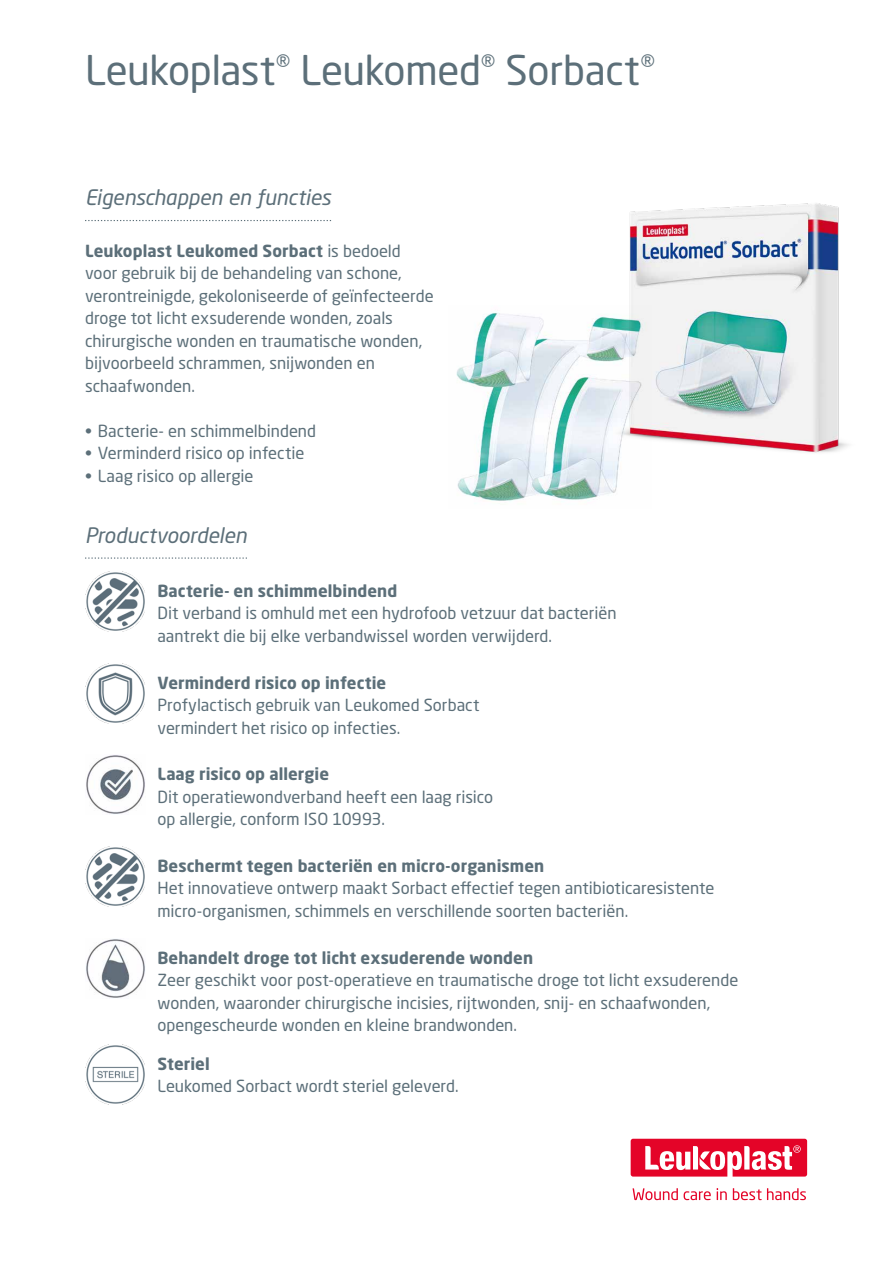
<style>
.page{position:relative;width:893px;height:1263px;background:#fff}
.page>*{position:absolute;margin:0;border:0;box-sizing:border-box;transform-origin:0 0}
.t1{font:40.5px "Neo Sans W1 G";letter-spacing:-.005em;color:#5c6f79}
.t2{font:italic 21px "Neo Sans W1 G";letter-spacing:-.005em;color:#5c6f79}
.t3{font:16.5px/22.5px "Neo Sans W1 G";color:#5c6f79}
.t4{font:700 16.5px "Neo Sans W1 G";letter-spacing:.005em;color:#5c6f79}
.s1{font-weight:700}
</style>
<div class="page">
<svg style="left:85px;top:557px;width:162px;height:2px"></svg>
<svg style="left:629px;top:1137px;width:180px;height:41px"></svg>
<svg style="left:631px;top:1139px;width:176px;height:37px"></svg>
<svg style="left:633px;top:1188px;width:173px;height:12px"></svg>
<svg style="left:85px;top:220px;width:246px;height:1px"></svg>
<img style="left:86px;top:939px;width:59px;height:59px">
<img style="left:85px;top:572px;width:60px;height:60px">
<img style="left:85px;top:846px;width:60px;height:60px">
<img style="left:86px;top:755px;width:59px;height:59px">
<img style="left:85px;top:663px;width:60px;height:60px">
<img style="left:85px;top:1044px;width:60px;height:60px">
<img style="left:629px;top:203px;width:220px;height:250px">
<img style="left:456px;top:305px;width:196px;height:196px">
<h1 class="t1" style="left:85px;top:45px;width:571px">Leukoplast<sup>®</sup> Leukomed<sup>®</sup> Sorbact<sup>®</sup></h1>
<p class="t2" style="left:85px;top:184px;width:248px">Eigenschappen en functies</p>
<p class="t3" style="left:85px;top:239px;width:350px"><span class="s1">Leukoplast Leukomed Sorbact</span> is bedoeld voor gebruik bij de behandeling van schone, verontreinigde, gekoloniseerde of geïnfecteerde droge tot licht exsuderende wonden, zoals chirurgische wonden en traumatische wonden, bijvoorbeeld schrammen, snijwonden en schaafwonden.</p>
<p class="t3" style="left:85px;top:419px;width:233px">• Bacterie- en schimmelbindend</p>
<p class="t3" style="left:85px;top:441px;width:221px">• Verminderd risico op infectie</p>
<p class="t3" style="left:85px;top:464px;width:170px">• Laag risico op allergie</p>
<p class="t2" style="left:85px;top:522px;width:163px">Productvoordelen</p>
<p class="t4" style="left:157px;top:580px;width:241px">Bacterie- en schimmelbindend</p>
<p class="t3" style="left:157px;top:602px;width:461px">Dit verband is omhuld met een hydrofoob vetzuur dat bacteriën aantrekt die bij elke verbandwissel worden verwijderd.</p>
<p class="t4" style="left:157px;top:672px;width:230px">Verminderd risico op infectie</p>
<p class="t3" style="left:157px;top:693px;width:323px">Profylactisch gebruik van Leukomed Sorbact vermindert het risico op infecties.</p>
<p class="t4" style="left:157px;top:763px;width:173px">Laag risico op allergie</p>
<p class="t3" style="left:157px;top:785px;width:337px">Dit operatiewondverband heeft een laag risico op allergie, conform ISO 10993.</p>
<p class="t4" style="left:157px;top:855px;width:388px">Beschermt tegen bacteriën en micro-organismen</p>
<p class="t3" style="left:157px;top:877px;width:558px">Het innovatieve ontwerp maakt Sorbact effectief tegen antibioticaresistente micro-organismen, schimmels en verschillende soorten bacteriën.</p>
<p class="t4" style="left:157px;top:947px;width:377px">Behandelt droge tot licht exsuderende wonden</p>
<p class="t3" style="left:157px;top:968px;width:582px">Zeer geschikt voor post-operatieve en traumatische droge tot licht exsuderende wonden, waaronder chirurgische incisies, rijtwonden, snij- en schaafwonden, opengescheurde wonden en kleine brandwonden.</p>
<p class="t4" style="left:157px;top:1053px;width:54px">Steriel</p>
<p class="t3" style="left:157px;top:1074px;width:303px">Leukomed Sorbact wordt steriel geleverd.</p>
</div>
